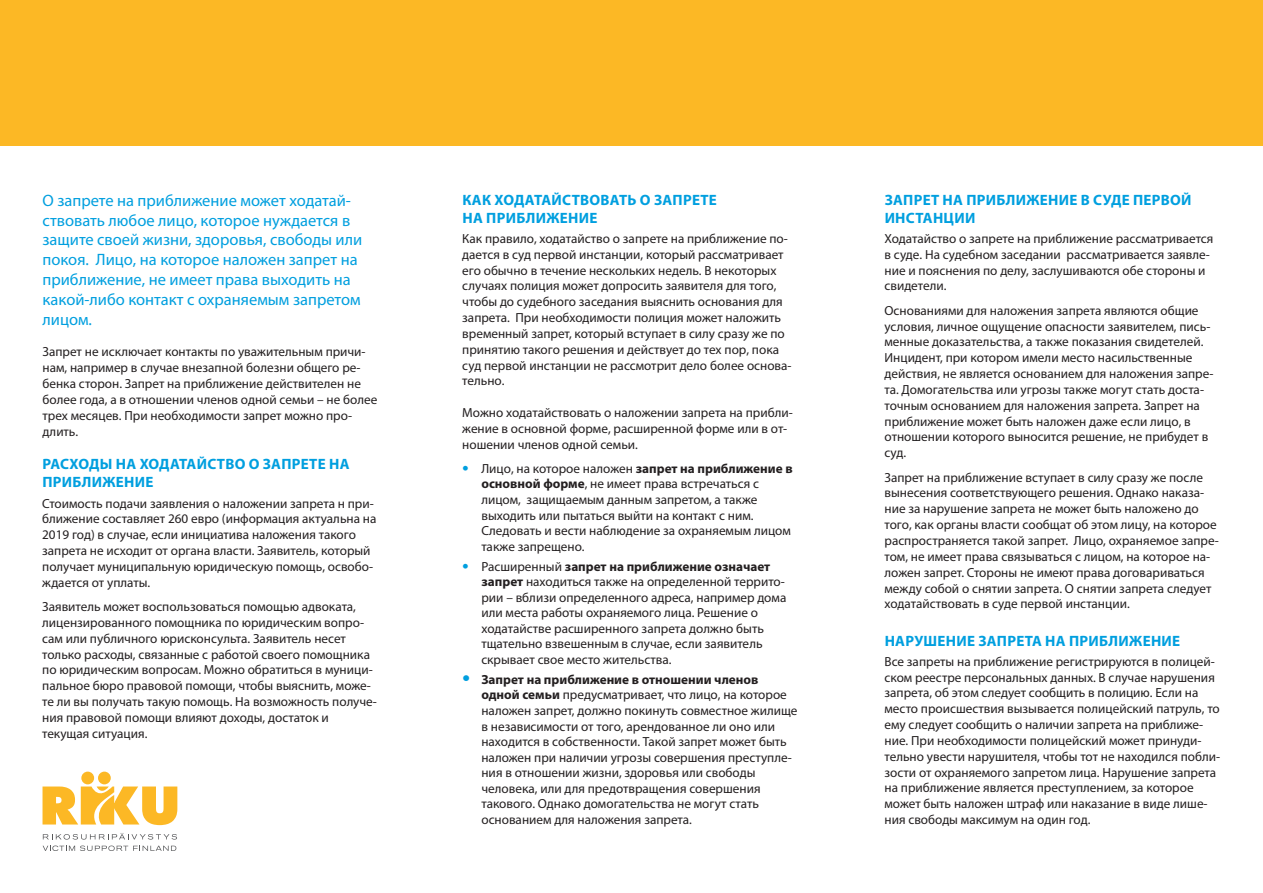
<style>
.page{position:relative;width:1263px;height:893px;background:#fff}
.page>*{position:absolute;margin:0;border:0;box-sizing:border-box;transform-origin:0 0}
.t1{font:16.5px/19.8px "Myriad Pro";color:#009fdf}
.t2{font:700 15px/18px "Myriad Pro";letter-spacing:.02em;color:#009fdf}
.t3{font:13.2px/15.9px "Myriad Pro";color:#231f20}
.s1{font-family:"Akzidenz Grotesk";font-weight:700;font-size:13.5px;color:#009fdf}
.s2{font-weight:700}
.s3{font-family:"Akzidenz Grotesk";font-weight:700;font-size:16.5px;color:#009fdf}
</style>
<div class="page">
<div style="left:0;top:0;width:1263px;height:146px;background:#fcb825"></div>
<svg style="left:43px;top:833px;width:134px;height:18px"></svg>
<svg style="left:43px;top:772px;width:134px;height:53px"></svg>
<p class="t1" style="left:43px;top:190px;width:321px">О запрете на приближение может ходатай&shy;ствовать любое лицо, которое нуждается в защите своей жизни, здоровья, свободы или покоя. Лицо, на которое наложен запрет на приближение, не имеет права выходить на какой-либо контакт с охраняемым запретом лицом.</p>
<p class="t3" style="left:43px;top:344px;width:336px">Запрет не исключает контакты по уважительным причи&shy;нам, например в случае внезапной болезни общего ре&shy;бенка сторон. Запрет на приближение действителен не более года, а в отношении членов одной семьи – не более трех месяцев. При необходимости запрет можно про&shy;длить.</p>
<h2 class="t2" style="left:42px;top:455px;width:309px">РАСХОДЫ НА ХОДАТАЙСТВО О ЗАПРЕТЕ НА<br>ПРИБЛИЖЕНИЕ</h2>
<p class="t3" style="left:42px;top:495px;width:336px">Стоимость подачи заявления о наложении запрета н при&shy;ближение составляет 260 евро (информация актуальна на 2019 год) в случае, если инициатива наложения такого запрета не исходит от органа власти. Заявитель, который получает муниципальную юридическую помощь, освобо&shy;ждается от уплаты.</p>
<p class="t3" style="left:42px;top:598px;width:336px">Заявитель может воспользоваться помощью адвоката, лицензированного помощника по юридическим вопро&shy;сам или публичного юрисконсульта. Заявитель несет только расходы, связанные с работой своего помощника по юридическим вопросам. Можно обратиться в муници&shy;пальное бюро правовой помощи, чтобы выяснить, може&shy;те ли вы получать такую помощь. На возможность получе&shy;ния правовой помощи влияют доходы, достаток и текущая ситуация.</p>
<h2 class="t2" style="left:462px;top:190px;width:256px">КАК ХОДАТАЙСТВОВАТЬ О ЗАПРЕТЕ<br>НА ПРИБЛИЖЕНИЕ</h2>
<p class="t3" style="left:462px;top:230px;width:331px">Как правило, ходатайство о запрете на приближение по&shy;дается в суд первой инстанции, который рассматривает его обычно в течение нескольких недель. В некоторых случаях полиция может допросить заявителя для того, чтобы до судебного заседания выяснить основания для запрета. При необходимости полиция может наложить временный запрет, который вступает в силу сразу же по принятию такого решения и действует до тех пор, пока суд первой инстанции не рассмотрит дело более основа&shy;тельно.</p>
<p class="t3" style="left:462px;top:404px;width:332px">Можно ходатайствовать о наложении запрета на прибли&shy;жение в основной форме, расширенной форме или в от&shy;ношении членов одной семьи.</p>
<p class="t3" style="left:481px;top:460px;width:313px;text-indent:-19px"><span class="s1">•</span> Лицо, на которое наложен <span class="s2">запрет на приближение в основной форме</span>, не имеет права встречаться с лицом, защищаемым данным запретом, а также выходить или пытаться выйти на контакт с ним.<br>Следовать и вести наблюдение за охраняемым лицом также запрещено.</p>
<p class="t3" style="left:481px;top:558px;width:306px;text-indent:-19px"><span class="s1">•</span> Расширенный <span class="s2">запрет на приближение означает запрет</span> находиться также на определенной террито&shy;рии – вблизи определенного адреса, например дома или места работы охраняемого лица. Решение о ходатайстве расширенного запрета должно быть тщательно взвешенным в случае, если заявитель скрывает свое место жительства.</p>
<p class="t3" style="left:481px;top:671px;width:318px;text-indent:-19px"><span class="s3">•</span> <span class="s2">Запрет на приближение в отношении членов одной семьи</span> предусматривает, что лицо, на которое наложен запрет, должно покинуть совместное жилище в независимости от того, арендованное ли оно или находится в собственности. Такой запрет может быть наложен при наличии угрозы совершения преступле&shy;ния в отношении жизни, здоровья или свободы человека, или для предотвращения совершения такового. Однако домогательства не могут стать основанием для наложения запрета.</p>
<h2 class="t2" style="left:885px;top:190px;width:308px">ЗАПРЕТ НА ПРИБЛИЖЕНИЕ В СУДЕ ПЕРВОЙ<br>ИНСТАНЦИИ</h2>
<p class="t3" style="left:884px;top:230px;width:330px">Ходатайство о запрете на приближение рассматривается в суде. На судебном заседании рассматривается заявле&shy;ние и пояснения по делу, заслушиваются обе стороны и свидетели.</p>
<p class="t3" style="left:884px;top:302px;width:330px">Основаниями для наложения запрета являются общие условия, личное ощущение опасности заявителем, пись&shy;менные доказательства, а также показания свидетелей.<br>Инцидент, при котором имели место насильственные действия, не является основанием для наложения запре&shy;та. Домогательства или угрозы также могут стать доста&shy;точным основанием для наложения запрета. Запрет на приближение может быть наложен даже если лицо, в отношении которого выносится решение, не прибудет в суд.</p>
<p class="t3" style="left:884px;top:469px;width:336px">Запрет на приближение вступает в силу сразу же после вынесения соответствующего решения. Однако наказа&shy;ние за нарушение запрета не может быть наложено до того, как органы власти сообщат об этом лицу, на которое распространяется такой запрет. Лицо, охраняемое запре&shy;том, не имеет права связываться с лицом, на которое на&shy;ложен запрет. Стороны не имеют права договариваться между собой о снятии запрета. О снятии запрета следует ходатайствовать в суде первой инстанции.</p>
<h2 class="t2" style="left:885px;top:631px;width:297px">НАРУШЕНИЕ ЗАПРЕТА НА ПРИБЛИЖЕНИЕ</h2>
<p class="t3" style="left:884px;top:653px;width:337px">Все запреты на приближение регистрируются в полицей&shy;ском реестре персональных данных. В случае нарушения запрета, об этом следует сообщить в полицию. Если на место происшествия вызывается полицейский патруль, то ему следует сообщить о наличии запрета на приближе&shy;ние. При необходимости полицейский может принуди&shy;тельно увести нарушителя, чтобы тот не находился побли&shy;зости от охраняемого запретом лица. Нарушение запрета на приближение является преступлением, за которое может быть наложен штраф или наказание в виде лише&shy;ния свободы максимум на один год.</p>
</div>
